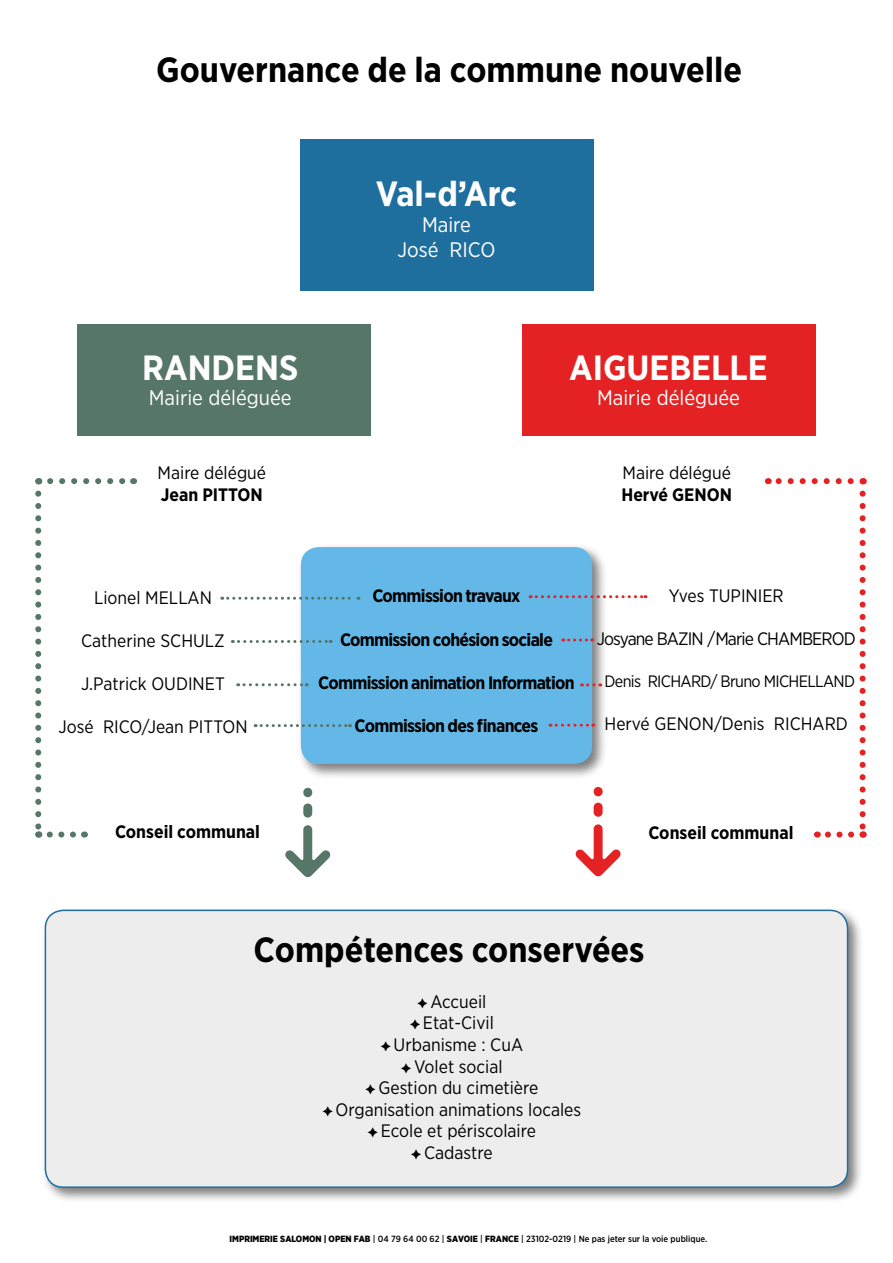
<style>
.page{position:relative;width:893px;height:1263px;background:#fff}
.page>*{position:absolute;margin:0;border:0;box-sizing:border-box;transform-origin:0 0}
.t1{font:700 34.95px "Gotham Narrow";color:#000}
.t2{font:700 34.95px "Gotham Narrow";color:#fff}
.t3{font:21px "Gotham Narrow";color:#fff}
.t4{font:18px "Gotham Narrow";color:#000}
.t5{font:700 18px "Gotham Narrow";letter-spacing:-.04em;color:#000}
.t6{font:700 18px "Gotham Narrow";color:#000}
.t7{font:18px "Gotham Narrow";letter-spacing:-.05em;color:#000}
.t8{font:16.5px "Gotham Narrow";letter-spacing:-.04em;color:#000}
.t9{font:500 9px "Gotham Narrow";color:#000}
.s1{font-weight:900}
</style>
<div class="page">
<div style="left:78px;top:324px;width:293px;height:111px;background:#567667"></div>
<div style="left:522px;top:324px;width:293px;height:111px;background:#e42223"></div>
<div style="left:300px;top:139px;width:293px;height:152px;background:#1e6f9e"></div>
<div style="left:297px;top:543px;width:311px;height:236px;background:#000;opacity:.51"></div>
<div style="left:301px;top:547px;width:291px;height:217px;background:#63b8e8;border-radius:18px"></div>
<svg style="left:222px;top:597px;width:137px;height:3px"></svg>
<svg style="left:232px;top:640px;width:99px;height:3px"></svg>
<svg style="left:238px;top:683px;width:69px;height:3px"></svg>
<svg style="left:255px;top:724px;width:95px;height:3px"></svg>
<svg style="left:530px;top:595px;width:116px;height:3px"></svg>
<svg style="left:588px;top:683px;width:13px;height:3px"></svg>
<svg style="left:563px;top:638px;width:30px;height:3px"></svg>
<svg style="left:550px;top:724px;width:44px;height:3px"></svg>
<svg style="left:50px;top:478px;width:76px;height:6px"></svg>
<svg style="left:50px;top:831px;width:26px;height:6px"></svg>
<svg style="left:35px;top:494px;width:6px;height:343px"></svg>
<svg style="left:768px;top:478px;width:83px;height:6px"></svg>
<svg style="left:860px;top:494px;width:6px;height:343px"></svg>
<svg style="left:817px;top:831px;width:34px;height:6px"></svg>
<svg style="left:575px;top:824px;width:46px;height:53px"></svg>
<div style="left:594px;top:803px;width:9px;height:14px;background:#e42223;border-radius:4px"></div>
<div style="left:594px;top:787px;width:9px;height:9px;background:#e42223;border-radius:4px"></div>
<svg style="left:285px;top:825px;width:46px;height:53px"></svg>
<div style="left:303px;top:803px;width:9px;height:15px;background:#567667;border-radius:4px"></div>
<div style="left:303px;top:788px;width:9px;height:9px;background:#567667;border-radius:4px"></div>
<div style="left:41px;top:907px;width:822px;height:297px;background:#000;opacity:.51"></div>
<div style="left:45px;top:910px;width:803px;height:277px;background:#ededed;border-radius:18px"></div>
<div style="left:45px;top:909px;width:803px;height:279px;border:2px solid #1e6f9e;border-radius:18px"></div>
<p class="t1" style="left:156px;top:47px;width:587px">Gouvernance de la commune nouvelle</p>
<p class="t2" style="left:376px;top:172px;width:143px">Val-d’Arc</p>
<p class="t3" style="left:422px;top:211px;width:50px">Maire</p>
<p class="t3" style="left:398px;top:236px;width:99px">José RICO</p>
<p class="t2" style="left:142px;top:345px;width:158px">RANDENS</p>
<p class="t3" style="left:149px;top:385px;width:144px">Mairie déléguée</p>
<p class="t4" style="left:158px;top:461px;width:110px">Maire délégué</p>
<p class="t6" style="left:161px;top:483px;width:104px">Jean PITTON</p>
<p class="t2" style="left:569px;top:345px;width:200px">AIGUEBELLE</p>
<p class="t3" style="left:597px;top:385px;width:144px">Mairie déléguée</p>
<p class="t4" style="left:622px;top:461px;width:110px">Maire délégué</p>
<p class="t6" style="left:621px;top:483px;width:112px">Hervé GENON</p>
<p class="t4" style="left:94px;top:586px;width:119px">Lionel MELLAN</p>
<p class="t4" style="left:81px;top:629px;width:145px">Catherine SCHULZ</p>
<p class="t4" style="left:81px;top:672px;width:145px">J.Patrick OUDINET</p>
<p class="t4" style="left:58px;top:716px;width:191px">José RICO/Jean PITTON</p>
<p class="t5" style="left:372px;top:584px;width:149px">Commission travaux</p>
<p class="t5" style="left:340px;top:628px;width:214px">Commission cohésion sociale</p>
<p class="t5" style="left:318px;top:671px;width:258px">Commission animation Information</p>
<p class="t5" style="left:355px;top:714px;width:185px">Commission des finances</p>
<p class="t4" style="left:669px;top:585px;width:117px">Yves TUPINIER</p>
<p class="t7" style="left:597px;top:628px;width:261px">Josyane BAZIN /Marie CHAMBEROD</p>
<p class="t8" style="left:605px;top:671px;width:252px">Denis RICHARD/ Bruno MICHELLAND</p>
<p class="t4" style="left:605px;top:712px;width:245px">Hervé GENON/Denis RICHARD</p>
<p class="t6" style="left:115px;top:820px;width:147px">Conseil communal</p>
<p class="t6" style="left:648px;top:821px;width:147px">Conseil communal</p>
<p class="t1" style="left:254px;top:927px;width:392px">Compétences conservées</p>
<p class="t4" style="left:417px;top:990px;width:71px">✦ Accueil</p>
<p class="t4" style="left:410px;top:1012px;width:86px">✦ Etat-Civil</p>
<p class="t4" style="left:380px;top:1033px;width:144px">✦ Urbanisme : CuA</p>
<p class="t4" style="left:401px;top:1055px;width:103px">✦ Volet social</p>
<p class="t4" style="left:365px;top:1077px;width:175px">✦ Gestion du cimetière</p>
<p class="t4" style="left:322px;top:1098px;width:260px">✦ Organisation animations locales</p>
<p class="t4" style="left:368px;top:1120px;width:170px">✦ Ecole et périscolaire</p>
<p class="t4" style="left:411px;top:1141px;width:83px">✦ Cadastre</p>
<p class="t9" style="left:230px;top:1233px;width:479px"><span class="s1">IMPRIMERIE SALOMON | OPEN FAB</span> | 04 79 64 00 62 | <span class="s1">SAVOIE</span> | <span class="s1">FRANCE</span> | 23102-0219 | Ne pas jeter sur la voie publique.</p>
</div>
